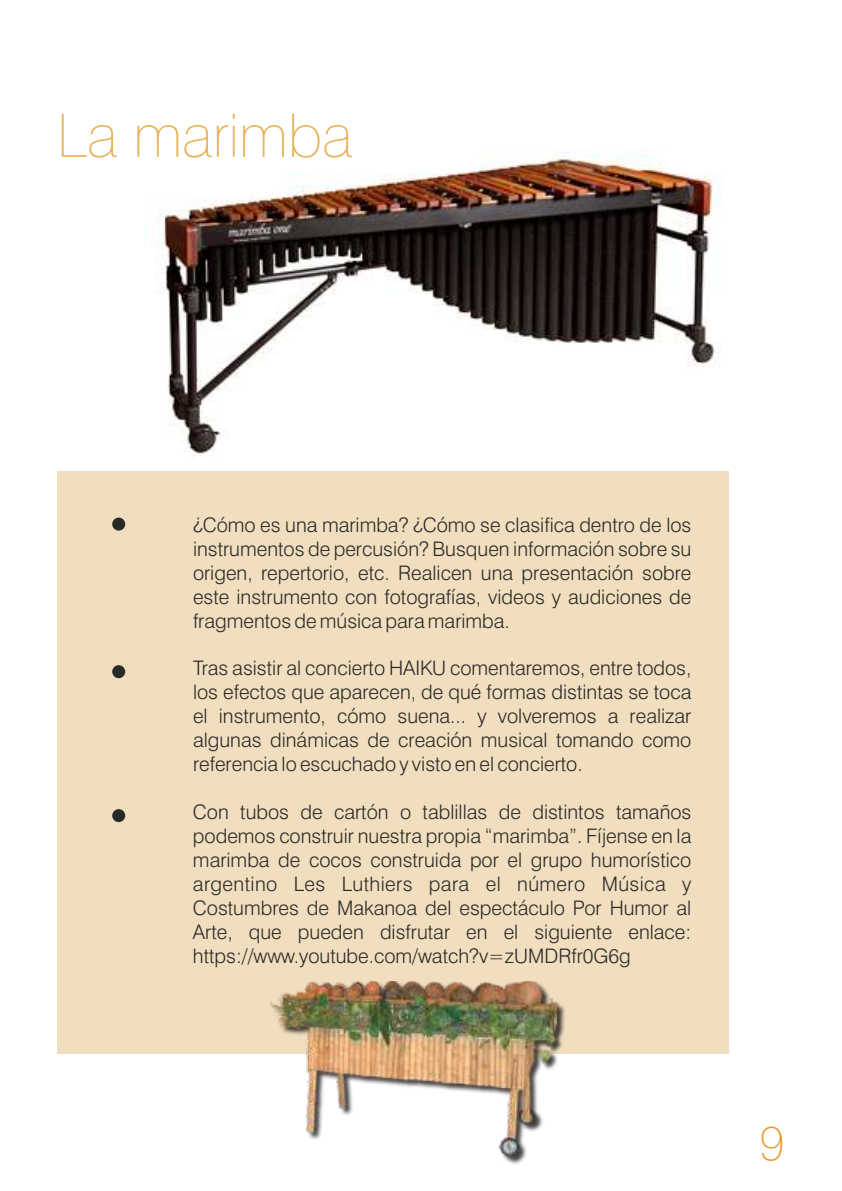
<style>
.page{position:relative;width:842px;height:1191px;background:#fff}
.page>*{position:absolute;margin:0;border:0;box-sizing:border-box;transform-origin:0 0}
.t1{font:100 60px "Swiss 721 BT";color:#e8b561}
.t2{font:100 48px "Swiss 721 BT";color:#eb992b}
.t3{font:300 20px/24px "Swiss 721 BT";color:#292926;text-align:justify}
</style>
<div class="page">
<img style="left:158px;top:152px;width:564px;height:307px">
<div style="left:57px;top:471px;width:672px;height:582px;background:#f0debf"></div>
<div style="left:112px;top:665px;width:13px;height:13px;background:#292926;border-radius:50%"></div>
<div style="left:112px;top:809px;width:13px;height:13px;background:#292926;border-radius:50%"></div>
<div style="left:112px;top:517px;width:13px;height:13px;background:#292926;border-radius:50%"></div>
<img style="left:270px;top:981px;width:302px;height:183px">
<h1 class="t1" style="left:57px;top:111px;width:298px">La marimba</h1>
<p class="t3" style="left:193px;top:514px;width:500px">¿Cómo es una marimba? ¿Cómo se clasifica dentro de los instrumentos de percusión? Busquen información sobre su origen, repertorio, etc. Realicen una presentación sobre este instrumento con fotografías, videos y audiciones de fragmentos de música para marimba.</p>
<p class="t3" style="left:193px;top:658px;width:500px">Tras asistir al concierto HAIKU comentaremos, entre todos, los efectos que aparecen, de qué formas distintas se toca el instrumento, cómo suena... y volveremos a realizar algunas dinámicas de creación musical tomando como referencia lo escuchado y visto en el concierto.</p>
<p class="t3" style="left:193px;top:802px;width:500px">Con tubos de cartón o tablillas de distintos tamaños podemos construir nuestra propia “marimba”. Fíjense en la marimba de cocos construida por el grupo humorístico argentino Les Luthiers para el número Música y Costumbres de Makanoa del espectáculo Por Humor al Arte, que pueden disfrutar en el siguiente enlace: https://www.youtube.com/watch?v=zUMDRfr0G6g</p>
<h2 class="t2" style="left:759px;top:1123px;width:27px">9</h2>
</div>
